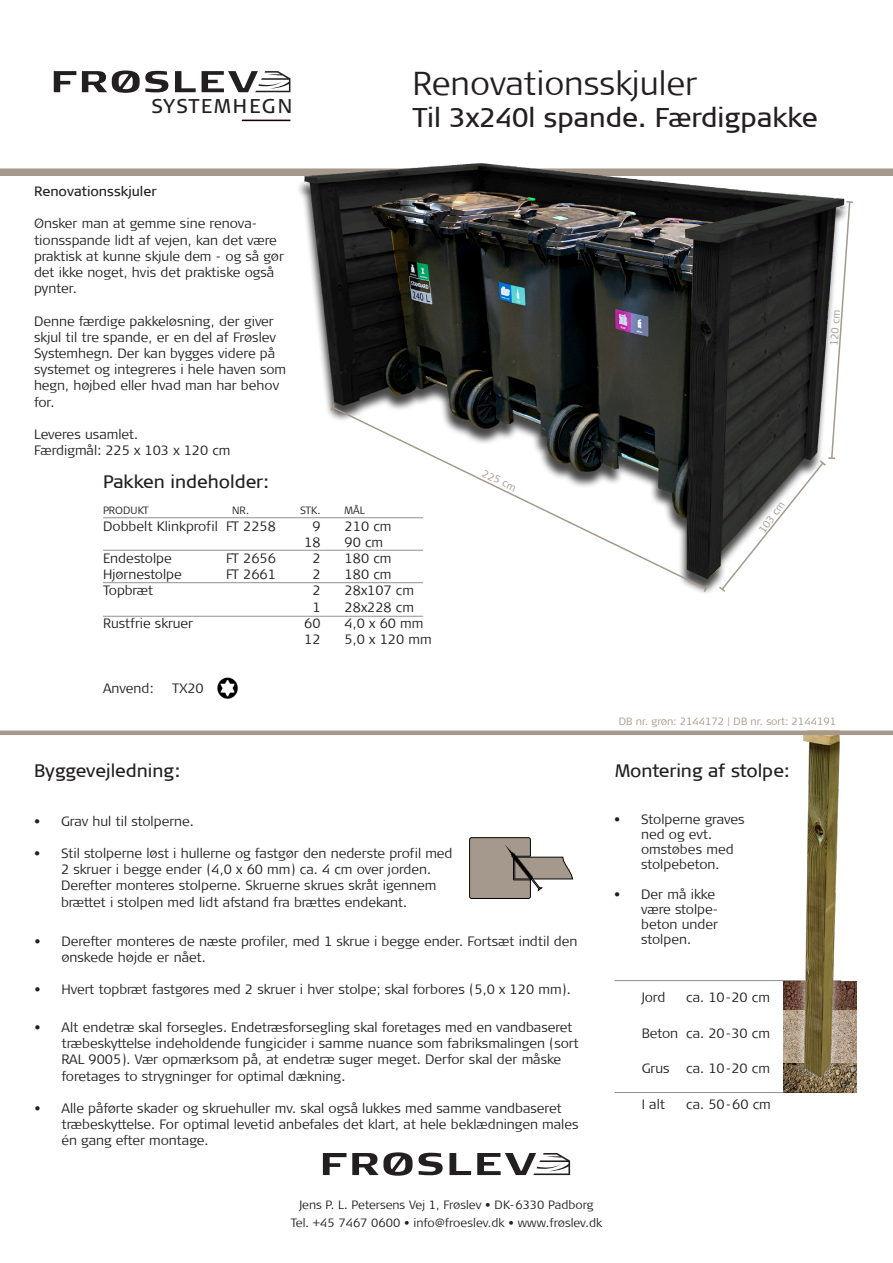
<style>
.page{position:relative;width:893px;height:1263px;background:#fff}
.page>*{position:absolute;margin:0;border:0;box-sizing:border-box;transform-origin:0 0}
.t1{font:300 33px "Signa Column";color:#231f20}
.t2{font:27px "Signa Column";color:#231f20}
.t3{font:19.95px "Signa Column";letter-spacing:.075em;color:#231f20}
.t4{font:18px "Signa Column";color:#231f20}
.t5{font:300 13.5px/16.2px "Signa Column";color:#231f20}
.t6{font:13.5px "Signa Column";color:#231f20}
.t7{font:300 12px "Signa Column";color:#231f20}
.t8{font:300 10.5px "Signa Column";color:#a4998c}
.t9{font:300 10.5px "Signa Column";color:#231f20}
</style>
<div class="page">
<div style="left:0;top:168px;width:893px;height:8px;background:#a4998c"></div>
<img style="left:246px;top:163px;width:627px;height:430px">
<svg style="left:175px;top:71px;width:21px;height:21px"></svg>
<svg style="left:54px;top:71px;width:22px;height:21px"></svg>
<svg style="left:202px;top:71px;width:88px;height:21px"></svg>
<svg style="left:82px;top:70px;width:86px;height:23px"></svg>
<svg style="left:241px;top:120px;width:49px;height:1px"></svg>
<hr style="left:103px;top:517px;width:320px;height:1px;background:#231f20">
<hr style="left:103px;top:550px;width:320px;height:1px;background:#231f20">
<hr style="left:103px;top:582px;width:320px;height:1px;background:#231f20">
<hr style="left:103px;top:616px;width:320px;height:1px;background:#231f20">
<img style="left:217px;top:677px;width:21px;height:22px">
<hr style="left:614px;top:980px;width:227px;height:1px;background:#231f20">
<img style="left:785px;top:735px;width:72px;height:358px">
<svg style="left:449px;top:1153px;width:22px;height:22px"></svg>
<svg style="left:419px;top:1153px;width:24px;height:22px"></svg>
<svg style="left:323px;top:1153px;width:23px;height:22px"></svg>
<svg style="left:477px;top:1153px;width:93px;height:22px"></svg>
<svg style="left:352px;top:1152px;width:61px;height:24px"></svg>
<div style="left:0;top:730px;width:893px;height:5px;background:#a4998c"></div>
<svg style="left:717px;top:200px;width:138px;height:393px"></svg>
<svg style="left:331px;top:405px;width:377px;height:186px"></svg>
<svg style="left:329px;top:402px;width:7px;height:10px"></svg>
<svg style="left:702px;top:583px;width:7px;height:10px"></svg>
<svg style="left:469px;top:837px;width:104px;height:62px"></svg>
<hr style="left:614px;top:1092px;width:227px;height:1px;background:#231f20">
<p class="t3" style="left:151px;top:93px;width:142px">SYSTEMHEGN</p>
<p class="t1" style="left:412px;top:65px;width:286px">Renovationsskjuler</p>
<p class="t2" style="left:412px;top:102px;width:407px">Til 3x240l spande. Færdigpakke</p>
<p class="t6" style="left:34px;top:184px;width:124px">Renovationsskjuler</p>
<p class="t5" style="left:34px;top:216px;width:251px">Ønsker man at gemme sine renova&shy;tionsspande lidt af vejen, kan det være praktisk at kunne skjule dem - og så gør det ikke noget, hvis det praktiske også pynter.</p>
<p class="t5" style="left:34px;top:313px;width:254px">Denne færdige pakkeløsning, der giver skjul til tre spande, er en del af Frøslev<br>Systemhegn. Der kan bygges videre på systemet og integreres i hele haven som hegn, højbed eller hvad man har behov for.</p>
<p class="t5" style="left:34px;top:426px;width:106px">Leveres usamlet.</p>
<p class="t5" style="left:34px;top:442px;width:198px">Færdigmål: 225 x 103 x 120 cm</p>
<p class="t4" style="left:103px;top:471px;width:167px">Pakken indeholder:</p>
<p class="t9" style="left:103px;top:505px;width:47px">PRODUKT</p>
<p class="t9" style="left:232px;top:505px;width:19px">NR.</p>
<p class="t9" style="left:300px;top:505px;width:22px">STK.</p>
<p class="t9" style="left:345px;top:505px;width:22px">MÅL</p>
<p class="t5" style="left:103px;top:518px;width:174px">Dobbelt Klinkprofil FT 2258</p>
<p class="t5" style="left:312px;top:518px;width:10px">9</p>
<p class="t5" style="left:345px;top:518px;width:48px">210 cm</p>
<p class="t5" style="left:304px;top:534px;width:18px">18</p>
<p class="t5" style="left:345px;top:534px;width:40px">90 cm</p>
<p class="t5" style="left:103px;top:550px;width:70px">Endestolpe</p>
<p class="t5" style="left:226px;top:550px;width:51px">FT 2656</p>
<p class="t5" style="left:312px;top:550px;width:10px">2</p>
<p class="t5" style="left:345px;top:550px;width:48px">180 cm</p>
<p class="t5" style="left:103px;top:566px;width:80px">Hjørnestolpe</p>
<p class="t5" style="left:226px;top:566px;width:51px">FT 2661</p>
<p class="t5" style="left:312px;top:566px;width:10px">2</p>
<p class="t5" style="left:345px;top:566px;width:48px">180 cm</p>
<p class="t5" style="left:103px;top:583px;width:51px">Topbræt</p>
<p class="t5" style="left:312px;top:583px;width:10px">2</p>
<p class="t5" style="left:345px;top:583px;width:71px">28x107 cm</p>
<p class="t5" style="left:312px;top:599px;width:10px">1</p>
<p class="t5" style="left:345px;top:599px;width:71px">28x228 cm</p>
<p class="t5" style="left:103px;top:615px;width:92px">Rustfrie skruer</p>
<p class="t5" style="left:304px;top:615px;width:18px">60</p>
<p class="t5" style="left:345px;top:615px;width:80px">4,0 x 60 mm</p>
<p class="t5" style="left:304px;top:631px;width:18px">12</p>
<p class="t5" style="left:345px;top:631px;width:89px">5,0 x 120 mm</p>
<p class="t5" style="left:103px;top:680px;width:52px">Anvend:</p>
<p class="t5" style="left:172px;top:680px;width:33px">TX20</p>
<p class="t8" style="left:485px;top:467px;width:38px;rotate:25deg">225 cm</p>
<p class="t8" style="left:828px;top:346px;width:38px;rotate:-86deg">120 cm</p>
<p class="t8" style="left:756px;top:528px;width:38px;rotate:-54deg">103 cm</p>
<p class="t4" style="left:34px;top:760px;width:148px">Byggevejledning:</p>
<p class="t5" style="left:34px;top:813px;width:161px">• Grav hul til stolperne.</p>
<p class="t5" style="left:61px;top:845px;width:393px;text-indent:-27px">• Stil stolperne løst i hullerne og fastgør den nederste profil med 2 skruer i begge ender (4,0 x 60 mm) ca. 4 cm over jorden.<br>Derefter monteres stolperne. Skruerne skrues skråt igennem brættet i stolpen med lidt afstand fra brættes endekant.</p>
<p class="t5" style="left:61px;top:933px;width:517px;text-indent:-27px">• Derefter monteres de næste profiler, med 1 skrue i begge ender. Fortsæt indtil den ønskede højde er nået.</p>
<p class="t5" style="left:34px;top:981px;width:538px">• Hvert topbræt fastgøres med 2 skruer i hver stolpe; skal forbores (5,0 x 120 mm).</p>
<p class="t5" style="left:61px;top:1019px;width:519px;text-indent:-27px">• Alt endetræ skal forsegles. Endetræsforsegling skal foretages med en vandbaseret træbeskyttelse indeholdende fungicider i samme nuance som fabriksmalingen (sort RAL 9005). Vær opmærksom på, at endetræ suger meget. Derfor skal der måske foretages to strygninger for optimal dækning.</p>
<p class="t5" style="left:61px;top:1100px;width:519px;text-indent:-27px">• Alle påførte skader og skruehuller mv. skal også lukkes med samme vandbaseret træbeskyttelse. For optimal levetid anbefales det klart, at hele beklædningen males én gang efter montage.</p>
<p class="t8" style="left:619px;top:716px;width:219px">DB nr. grøn: 2144172 | DB nr. sort: 2144191</p>
<p class="t4" style="left:615px;top:760px;width:176px">Montering af stolpe:</p>
<p class="t5" style="left:641px;top:812px;width:105px;line-height:15px;text-indent:-27px">• Stolperne graves ned og evt. omstøbes med stolpebeton.</p>
<p class="t5" style="left:641px;top:887px;width:79px;line-height:15px;text-indent:-27px">• Der må ikke være stolpe&shy;beton under stolpen.</p>
<p class="t5" style="left:642px;top:989px;width:25px">Jord</p>
<p class="t5" style="left:686px;top:989px;width:85px">ca. 10-20 cm</p>
<p class="t5" style="left:642px;top:1025px;width:130px">Beton ca. 20-30 cm</p>
<p class="t5" style="left:642px;top:1060px;width:130px">Grus ca. 10-20 cm</p>
<p class="t5" style="left:642px;top:1096px;width:25px">I alt</p>
<p class="t5" style="left:686px;top:1096px;width:86px">ca. 50-60 cm</p>
<p class="t7" style="left:299px;top:1198px;width:296px">Jens P. L. Petersens Vej 1, Frøslev • DK-6330 Padborg</p>
<p class="t7" style="left:291px;top:1216px;width:313px">Tel. +45 7467 0600 • info@froeslev.dk • www.frøslev.dk</p>
</div>
